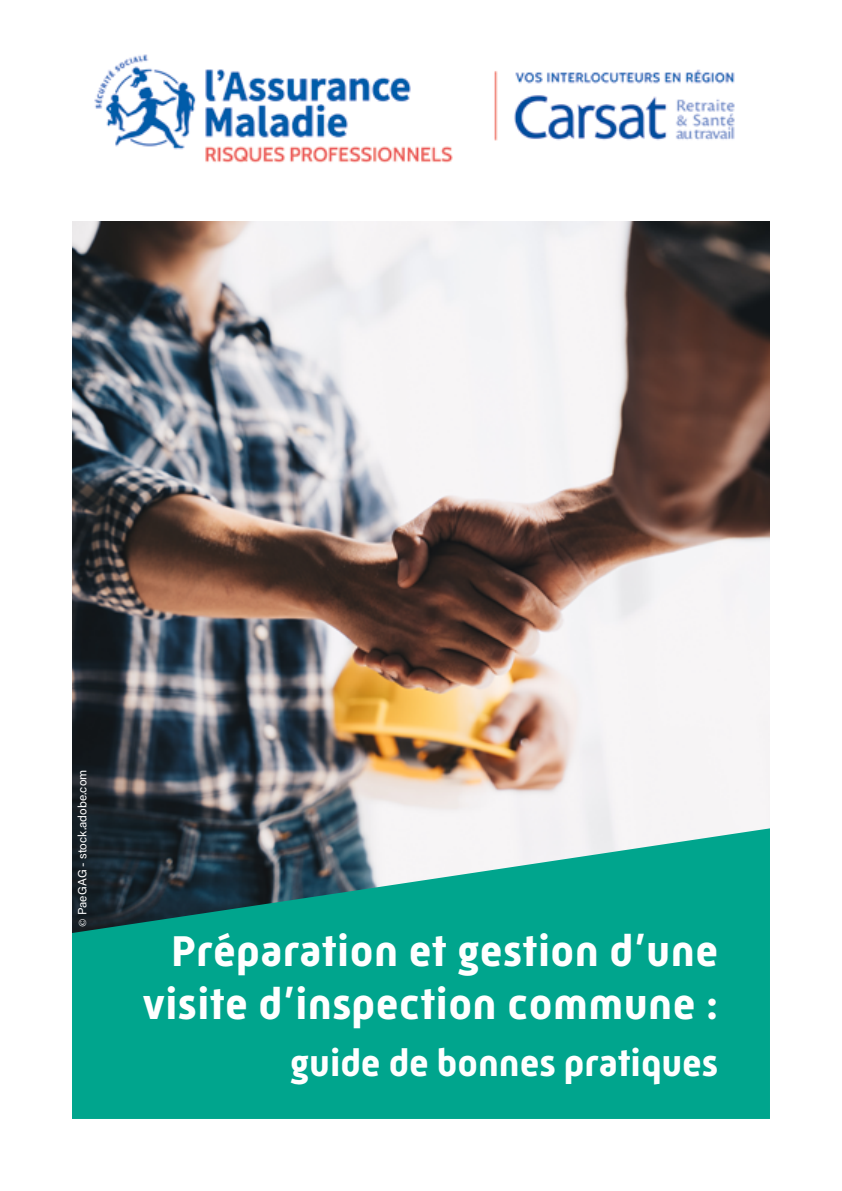
<style>
.page{position:relative;width:842px;height:1191px;background:#fff}
.page>*{position:absolute;margin:0;border:0;box-sizing:border-box;transform-origin:0 0}
.t1{font:700 44px/52.8px "Mic 32 New";letter-spacing:.01em;color:#fff;text-align:right}
.t2{font:700 38px "Mic 32 New";color:#fff}
.t3{font:12px "Acumin Variable Concept";color:#fff}
.s1{font-family:"Minion Pro"}
</style>
<div class="page">
<img style="left:94px;top:54px;width:641px;height:109px">
<img style="left:72px;top:221px;width:698px;height:607px">
<svg style="left:72px;top:828px;width:698px;height:291px;background:#139c8a"></svg>
<p class="t3" style="left:74px;top:926px;width:158px;rotate:-90deg"><span class="s1">©</span> PaeGAG - stock.adobe.com</p>
<p class="t1" style="left:143px;top:925px;width:577px">Préparation et gestion d’une visite d’inspection commune :</p>
<p class="t2" style="left:290px;top:1041px;width:429px">guide de bonnes pratiques</p>
</div>
